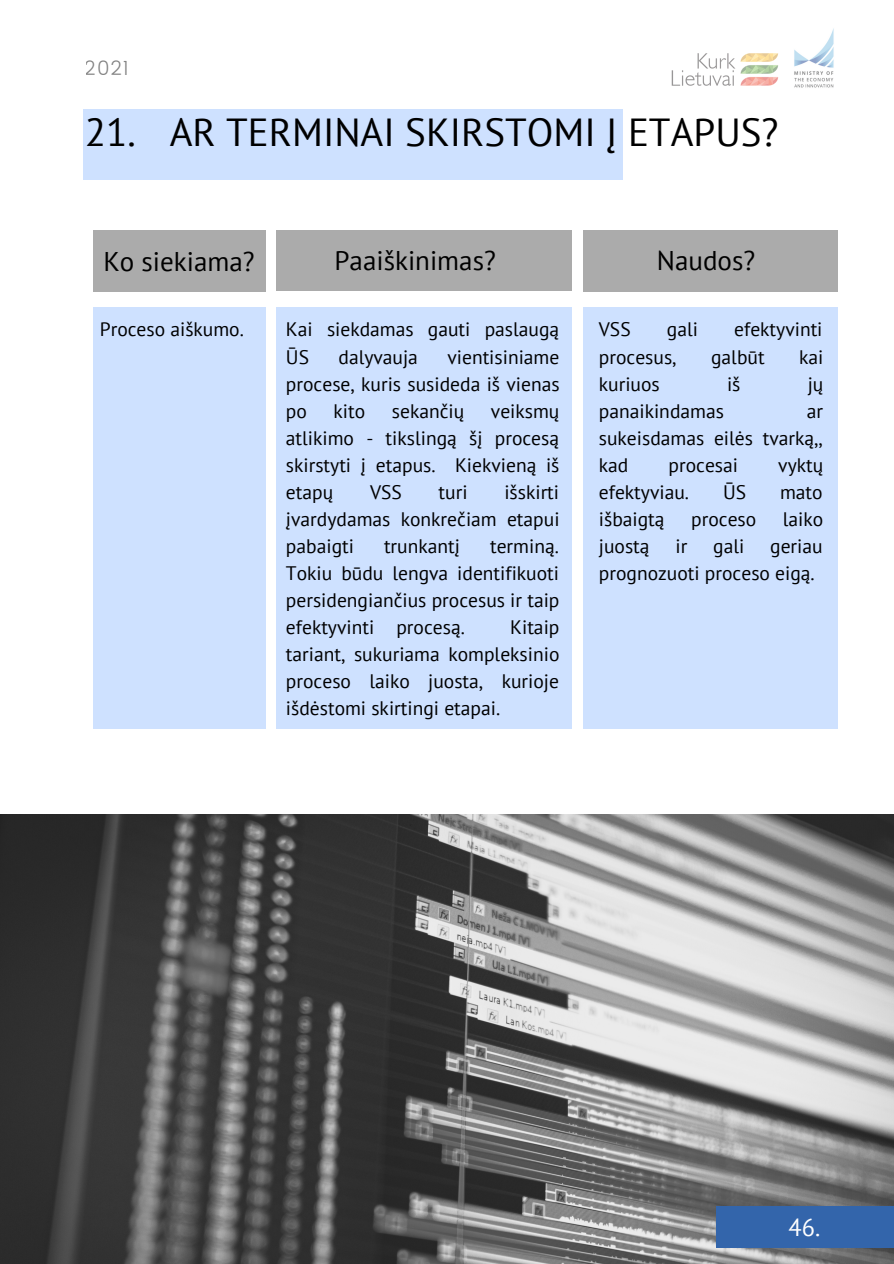
<style>
.page{position:relative;width:894px;height:1264px;background:#fff}
.page>*{position:absolute;margin:0;border:0;box-sizing:border-box;transform-origin:0 0}
.t1{font:39px "PT Sans";color:#000}
.t2{font:27px "PT Sans";color:#000}
.t3{font:24.3px "PT Sans";color:#fff}
.t4{font:300 19.8px "Poppins";color:#000}
.t5{font:19.5px/27px "PT Sans";color:#000;text-align:justify}
</style>
<div class="page">
<div style="left:83px;top:109px;width:539px;height:71px;background:#cee1ff"></div>
<div style="left:93px;top:230px;width:172px;height:62px;background:#ababab"></div>
<div style="left:276px;top:230px;width:295px;height:61px;background:#ababab"></div>
<div style="left:583px;top:230px;width:254px;height:62px;background:#ababab"></div>
<div style="left:93px;top:307px;width:172px;height:421px;background:#cee1ff"></div>
<div style="left:276px;top:307px;width:295px;height:421px;background:#cee1ff"></div>
<div style="left:583px;top:307px;width:254px;height:421px;background:#cee1ff"></div>
<img style="left:671px;top:53px;width:107px;height:33px">
<img style="left:794px;top:28px;width:40px;height:60px">
<img style="left:0;top:814px;width:893px;height:449px">
<div style="left:716px;top:1206px;width:177px;height:41px;background:#3365ab"></div>
<p class="t4" style="left:85px;top:57px;width:45px">2021</p>
<h1 class="t1" style="left:85px;top:106px;width:695px">21. AR TERMINAI SKIRSTOMI Į ETAPUS?</h1>
<h2 class="t2" style="left:103px;top:243px;width:153px">Ko siekiama?</h2>
<p class="t5" style="left:100px;top:316px;width:146px">Proceso aiškumo.</p>
<h2 class="t2" style="left:334px;top:243px;width:163px">Paaiškinimas?</h2>
<h2 class="t2" style="left:656px;top:243px;width:100px">Naudos?</h2>
<p class="t5" style="left:286px;top:316px;width:275px">Kai siekdamas gauti paslaugą<br>ŪS</p>
<p class="t5" style="left:286px;top:343px;width:275px;text-indent:161px">vientisiniame procese, kuris susideda iš vienas po</p>
<p class="t5" style="left:338px;top:343px;width:81px">dalyvauja</p>
<p class="t5" style="left:333px;top:397px;width:33px">kito</p>
<p class="t5" style="left:392px;top:397px;width:74px">sekančių</p>
<p class="t5" style="left:286px;top:397px;width:275px;text-indent:205px">veiksmų atlikimo - tikslingą šį procesą skirstyti į etapus. Kiekvieną iš etapų</p>
<p class="t5" style="left:286px;top:478px;width:275px;text-indent:218px">išskirti įvardydamas konkrečiam etapui pabaigti</p>
<p class="t5" style="left:370px;top:478px;width:33px">VSS</p>
<p class="t5" style="left:438px;top:478px;width:30px">turi</p>
<p class="t5" style="left:286px;top:532px;width:275px;text-indent:204px">terminą.<br>Tokiu būdu lengva identifikuoti persidengiančius procesus ir taip efektyvinti procesą.</p>
<p class="t5" style="left:384px;top:532px;width:77px">trunkantį</p>
<p class="t5" style="left:286px;top:613px;width:275px;text-indent:224px">Kitaip tariant, sukuriama kompleksinio proceso laiko juosta, kurioje išdėstomi skirtingi etapai.</p>
<p class="t5" style="left:598px;top:316px;width:33px">VSS</p>
<p class="t5" style="left:666px;top:316px;width:33px">gali</p>
<p class="t5" style="left:734px;top:316px;width:90px">efektyvinti</p>
<p class="t5" style="left:598px;top:343px;width:79px">procesus,</p>
<p class="t5" style="left:711px;top:343px;width:55px">galbūt</p>
<p class="t5" style="left:799px;top:343px;width:26px">kai</p>
<p class="t5" style="left:598px;top:370px;width:62px">kuriuos</p>
<p class="t5" style="left:726px;top:370px;width:15px">iš</p>
<p class="t5" style="left:807px;top:370px;width:17px">jų</p>
<p class="t5" style="left:598px;top:397px;width:126px">panaikindamas</p>
<p class="t5" style="left:598px;top:397px;width:226px;text-indent:208px">ar sukeisdamas eilės tvarką,, kad</p>
<p class="t5" style="left:668px;top:451px;width:71px">procesai</p>
<p class="t5" style="left:778px;top:451px;width:46px">vyktų</p>
<p class="t5" style="left:598px;top:478px;width:92px">efektyviau.</p>
<p class="t5" style="left:722px;top:478px;width:25px">ŪS</p>
<p class="t5" style="left:779px;top:478px;width:44px">mato</p>
<p class="t5" style="left:598px;top:505px;width:67px">išbaigtą</p>
<p class="t5" style="left:691px;top:505px;width:67px">proceso</p>
<p class="t5" style="left:782px;top:505px;width:42px">laiko</p>
<p class="t5" style="left:598px;top:532px;width:52px">juostą</p>
<p class="t5" style="left:675px;top:532px;width:13px">ir</p>
<p class="t5" style="left:713px;top:532px;width:33px">gali</p>
<p class="t5" style="left:598px;top:532px;width:225px;text-indent:171px">geriau prognozuoti proceso eigą.</p>
<p class="t3" style="left:784px;top:1210px;width:38px">1436..</p>
</div>
